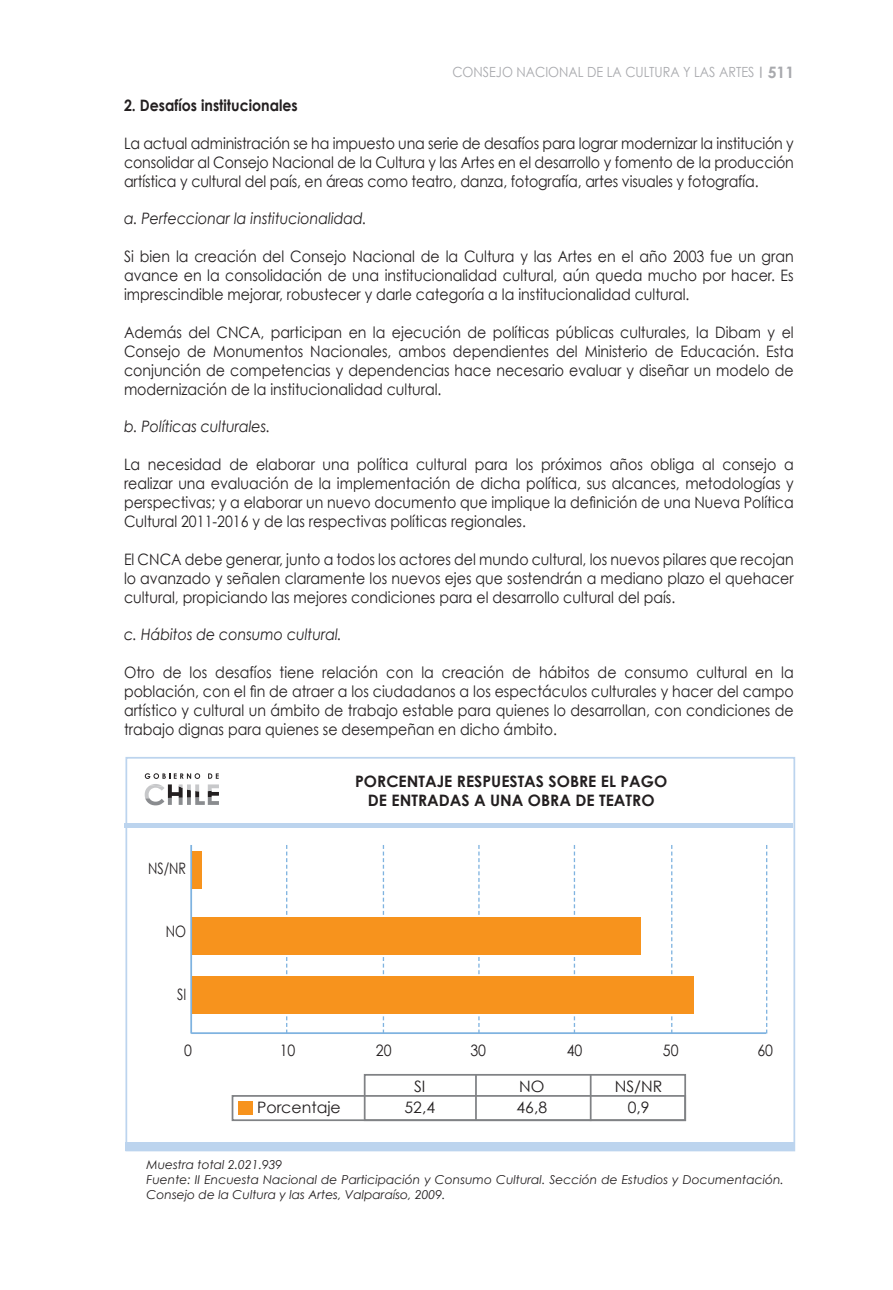
<style>
.page{position:relative;width:893px;height:1290px;background:#fff}
.page>*{position:absolute;margin:0;border:0;box-sizing:border-box;transform-origin:0 0}
.t1{font:15.75px/18.9px "Century Gothic";color:#231f20;text-align:justify;scale:.9 1}
.t2{font:italic 15.75px "Century Gothic";color:#231f20;scale:.9 1}
.t3{font:700 15.75px/18.9px "Century Gothic";color:#231f20;text-align:center}
.t4{font:15.75px "Century Gothic";color:#231f20}
.t5{font:700 15.75px "Century Gothic";color:#231f20;scale:.9 1}
.t6{font:15.75px "Century Gothic";color:#231f20;scale:.8 1}
.t7{font:14px "Century Gothic";color:#a8a9ad;scale:.9 1}
.t8{font:italic 12.25px/14.7px "Century Gothic";color:#231f20}
.s1{font-weight:700;font-size:15.75px}
</style>
<div class="page">
<svg style="left:760px;top:67px;width:2px;height:11px"></svg>
<div style="left:124px;top:823px;width:668px;height:5px;background:#bcd4ee"></div>
<svg style="left:145px;top:773px;width:74px;height:32px"></svg>
<div style="left:125px;top:1142px;width:670px;height:9px;background:#bcd4ee"></div>
<hr style="left:191px;top:1032px;width:575px;height:2px;background:#7fb3e0">
<svg style="left:286px;top:845px;width:1px;height:187px"></svg>
<svg style="left:383px;top:845px;width:1px;height:187px"></svg>
<svg style="left:478px;top:845px;width:2px;height:188px"></svg>
<svg style="left:574px;top:845px;width:1px;height:187px"></svg>
<svg style="left:766px;top:845px;width:1px;height:188px"></svg>
<svg style="left:671px;top:845px;width:1px;height:187px"></svg>
<div style="left:191px;top:852px;width:11px;height:37px;background:#f7931d"></div>
<div style="left:191px;top:917px;width:450px;height:37px;background:#f7931d"></div>
<div style="left:191px;top:977px;width:502px;height:37px;background:#f7931d"></div>
<hr style="left:190px;top:845px;width:2px;height:188px;background:#7fb3e0">
<div style="left:364px;top:1074px;width:322px;height:47px;border:2px solid #808285"></div>
<div style="left:232px;top:1095px;width:454px;height:26px;border:2px solid #808285"></div>
<div style="left:238px;top:1101px;width:15px;height:13px;background:#f7931d"></div>
<hr style="left:475px;top:1074px;width:2px;height:46px;background:#808285">
<hr style="left:590px;top:1074px;width:2px;height:47px;background:#808285">
<p class="t7" style="left:452px;top:64px;width:381px">CONSEJO NACIONAL DE LA CULTURA Y LAS ARTES <span class="s1">511</span></p>
<p class="t5" style="left:124px;top:95px;width:195px">2. Desafíos institucionales</p>
<p class="t1" style="left:124px;top:133px;width:746px">La actual administración se ha impuesto una serie de desafíos para lograr modernizar la institución y consolidar al Consejo Nacional de la Cultura y las Artes en el desarrollo y fomento de la producción artística y cultural del país, en áreas como teatro, danza, fotografía, artes visuales y fotografía.</p>
<p class="t2" style="left:124px;top:209px;width:271px">a. Perfeccionar la institucionalidad.</p>
<p class="t1" style="left:124px;top:247px;width:746px">Si bien la creación del Consejo Nacional de la Cultura y las Artes en el año 2003 fue un gran avance en la consolidación de una institucionalidad cultural, aún queda mucho por hacer. Es imprescindible mejorar, robustecer y darle categoría a la institucionalidad cultural.</p>
<p class="t1" style="left:124px;top:322px;width:746px">Además del CNCA, participan en la ejecución de políticas públicas culturales, la Dibam y el Consejo de Monumentos Nacionales, ambos dependientes del Ministerio de Educación. Esta conjunción de competencias y dependencias hace necesario evaluar y diseñar un modelo de modernización de la institucionalidad cultural.</p>
<p class="t2" style="left:124px;top:417px;width:164px">b. Políticas culturales.</p>
<p class="t1" style="left:124px;top:455px;width:746px">La necesidad de elaborar una política cultural para los próximos años obliga al consejo a realizar una evaluación de la implementación de dicha política, sus alcances, metodologías y perspectivas; y a elaborar un nuevo documento que implique la definición de una Nueva Política Cultural 2011-2016 y de las respectivas políticas regionales.</p>
<p class="t1" style="left:124px;top:549px;width:746px">El CNCA debe generar, junto a todos los actores del mundo cultural, los nuevos pilares que recojan lo avanzado y señalen claramente los nuevos ejes que sostendrán a mediano plazo el quehacer cultural, propiciando las mejores condiciones para el desarrollo cultural del país.</p>
<p class="t2" style="left:124px;top:625px;width:243px">c. Hábitos de consumo cultural.</p>
<p class="t1" style="left:124px;top:663px;width:746px">Otro de los desafíos tiene relación con la creación de hábitos de consumo cultural en la población, con el fin de atraer a los ciudadanos a los espectáculos culturales y hacer del campo artístico y cultural un ámbito de trabajo estable para quienes lo desarrollan, con condiciones de trabajo dignas para quienes se desempeñan en dicho ámbito.</p>
<p class="t6" style="left:148px;top:859px;width:49px">NS/NR</p>
<p class="t6" style="left:166px;top:922px;width:27px">NO</p>
<p class="t6" style="left:177px;top:985px;width:13px">SI</p>
<p class="t3" style="left:355px;top:771px;width:314px">PORCENTAJE RESPUESTAS SOBRE EL PAGO<br>DE ENTRADAS A UNA OBRA DE TEATRO</p>
<p class="t1" style="left:184px;top:1041px;width:10px">0</p>
<p class="t1" style="left:280px;top:1041px;width:19px">10</p>
<p class="t1" style="left:376px;top:1041px;width:19px">20</p>
<p class="t1" style="left:470px;top:1041px;width:19px">30</p>
<p class="t1" style="left:567px;top:1041px;width:19px">40</p>
<p class="t1" style="left:663px;top:1041px;width:19px">50</p>
<p class="t1" style="left:757px;top:1041px;width:19px">60</p>
<p class="t4" style="left:414px;top:1076px;width:13px">SI</p>
<p class="t4" style="left:519px;top:1076px;width:27px">NO</p>
<p class="t4" style="left:615px;top:1076px;width:49px">NS/NR</p>
<p class="t4" style="left:257px;top:1097px;width:85px">Porcentaje</p>
<p class="t4" style="left:405px;top:1097px;width:32px">52,4</p>
<p class="t4" style="left:517px;top:1097px;width:32px">46,8</p>
<p class="t4" style="left:628px;top:1097px;width:23px">0,9</p>
<p class="t8" style="left:147px;top:1157px;width:639px">Muestra total 2.021.939<br>Fuente: II Encuesta Nacional de Participación y Consumo Cultural. Sección de Estudios y Documentación.<br>Consejo de la Cultura y las Artes, Valparaíso, 2009.</p>
</div>
